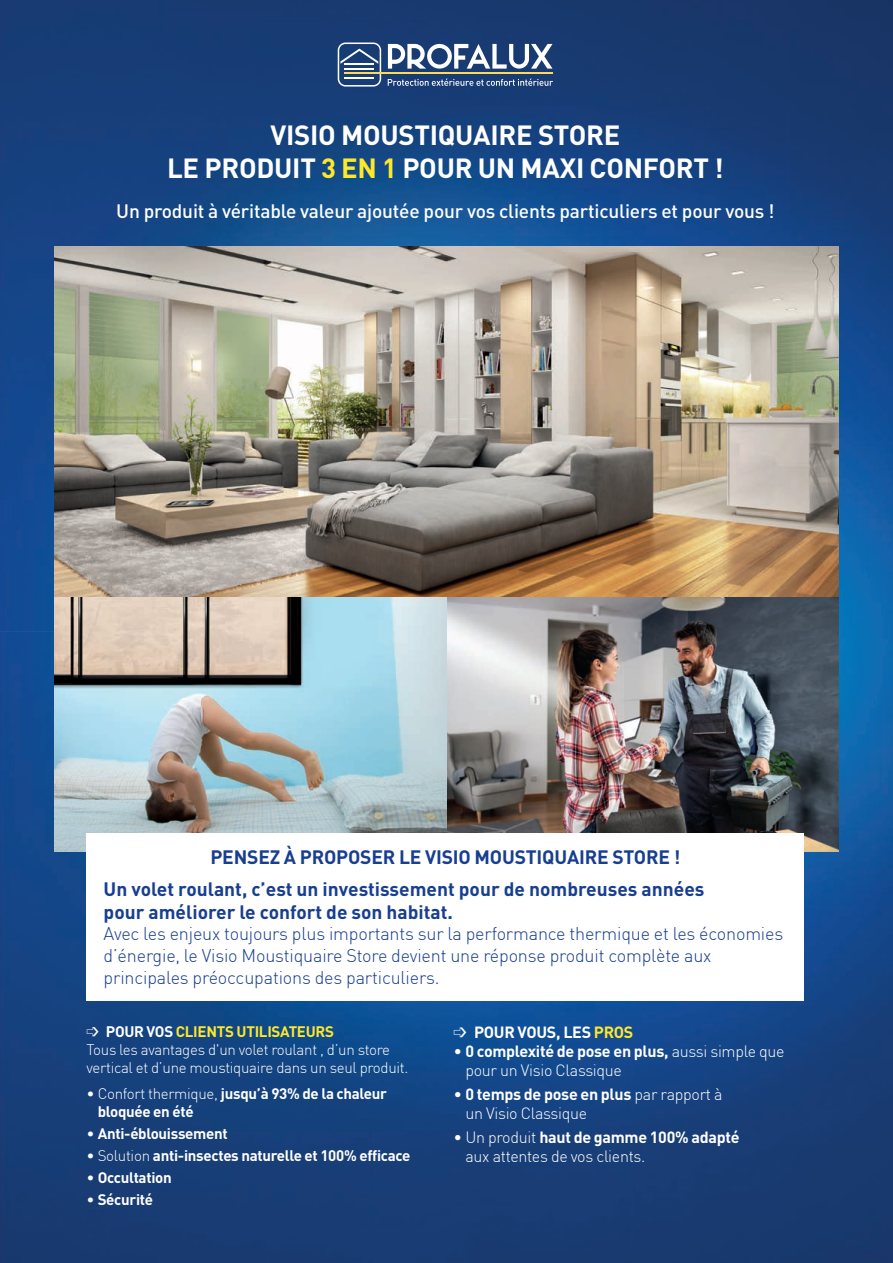
<style>
.page{position:relative;width:893px;height:1263px;background:#fff}
.page>*{position:absolute;margin:0;border:0;box-sizing:border-box;transform-origin:0 0}
.t1{font:700 27.45px/32.8px "DIN";letter-spacing:-.01em;color:#fff;text-align:center}
.t2{font:700 19.2px/31.5px "DIN";color:#173e91}
.t3{font:500 19.2px "DIN";letter-spacing:-.01em;color:#fff}
.t4{font:300 18px/21.6px "DIN";letter-spacing:-.01em;color:#173e91}
.t5{font:300 16.05px/19.4px "DIN";letter-spacing:-.02em;color:#fff}
.t6{font:700 16.05px "DIN";letter-spacing:-.02em;color:#fff}
.t7{font:700 15.15px/18.1px "DIN";letter-spacing:-.02em;color:#fff}
.t8{font:300 15.15px/18.1px "DIN";letter-spacing:-.02em;color:#fff}
.s1{color:#ffe82a}
.s2{font-weight:700}
.s3{font-weight:700;color:#ffe82a}
.s4{font-weight:300}
</style>
<div class="page">
<img style="left:105px;top:1000px;width:788px;height:263px">
<img style="left:0;top:632px;width:105px;height:631px">
<img style="left:804px;top:842px;width:89px;height:158px">
<img style="left:788px;top:0;width:105px;height:842px">
<div style="left:0;top:369px;width:54px;height:263px;background:#134a92"></div>
<img style="left:0;top:0;width:788px;height:369px">
<svg style="left:388px;top:44px;width:164px;height:25px"></svg>
<hr style="left:345px;top:72px;width:208px;height:2px;background:#fed953">
<svg style="left:338px;top:43px;width:43px;height:44px"></svg>
<svg style="left:388px;top:79px;width:165px;height:7px"></svg>
<img style="left:446px;top:596px;width:393px;height:255px">
<svg style="left:54px;top:596px;width:392px;height:255px"></svg>
<div style="left:87px;top:833px;width:717px;height:167px;background:#fff"></div>
<img style="left:54px;top:246px;width:785px;height:350px">
<h1 class="t1" style="left:167px;top:117px;width:558px">VISIO MOUSTIQUAIRE STORE<br>LE PRODUIT <span class="s1">3 EN 1</span> POUR UN MAXI CONFORT !</h1>
<p class="t3" style="left:116px;top:199px;width:660px">Un produit à véritable valeur ajoutée pour vos clients particuliers et pour vous !</p>
<p class="t2" style="left:104px;top:841px;width:602px;text-indent:107px">PENSEZ À PROPOSER LE VISIO MOUSTIQUAIRE STORE !<br>Un volet roulant, c’est un investissement pour de nombreuses années</p>
<p class="t2" style="left:104px;top:895px;width:351px">pour améliorer le confort de son habitat.</p>
<p class="t4" style="left:104px;top:923px;width:681px">Avec les enjeux toujours plus importants sur la performance thermique et les économies d’énergie, le Visio Moustiquaire Store devient une réponse produit complète aux principales préoccupations des particuliers.</p>
<p class="t8" style="left:87px;top:1022px;width:323px">➩ <span class="s2">POUR VOS</span> <span class="s3">CLIENTS UTILISATEURS<br></span>Tous les avantages d'un volet roulant , d’un store vertical et d’une moustiquaire dans un seul produit.</p>
<p class="t7" style="left:98px;top:1083px;width:291px;text-indent:-11px"><span class="s4">• Confort thermique,</span> jusqu’à 93% de la chaleur bloquée en été</p>
<p class="t7" style="left:87px;top:1124px;width:143px"><span class="s4">•</span> Anti-éblouissement</p>
<p class="t7" style="left:87px;top:1146px;width:325px"><span class="s4">• Solution</span> anti-insectes naturelle et 100% efficace</p>
<p class="t7" style="left:87px;top:1168px;width:87px"><span class="s4">•</span> Occultation</p>
<p class="t7" style="left:87px;top:1190px;width:68px"><span class="s4">•</span> Sécurité</p>
<p class="t6" style="left:454px;top:1021px;width:181px">➩ POUR VOUS, LES <span class="s1">PROS</span></p>
<p class="t5" style="left:465px;top:1041px;width:321px;text-indent:-12px">• <span class="s2">0 complexité de pose en plus,</span> aussi simple que pour un Visio Classique</p>
<p class="t5" style="left:465px;top:1084px;width:259px;text-indent:-12px">• <span class="s2">0 temps de pose en plus</span> par rapport à un Visio Classique</p>
<p class="t5" style="left:465px;top:1127px;width:276px;text-indent:-12px">• Un produit <span class="s2">haut de gamme 100% adapté </span>aux attentes de vos clients.</p>
</div>
